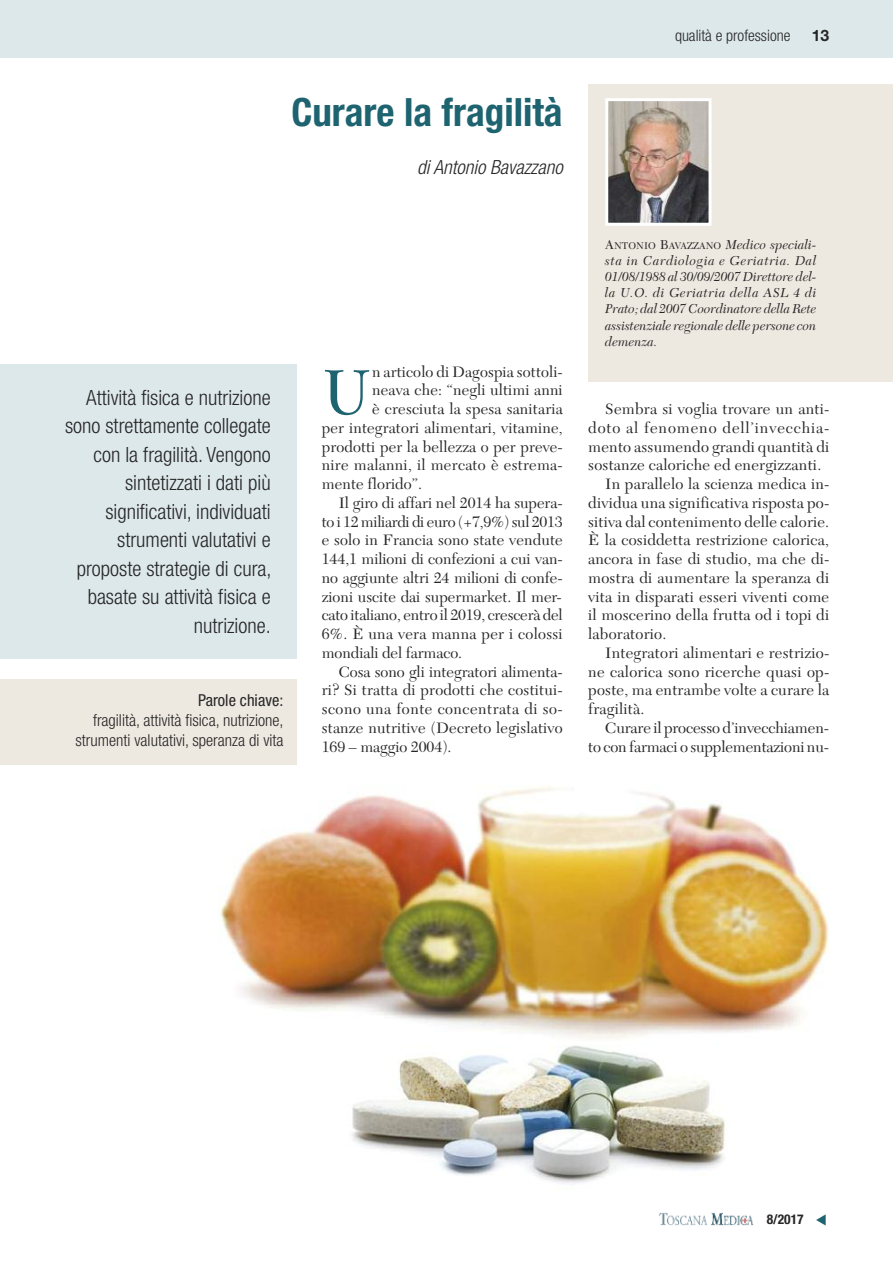
<style>
.page{position:relative;width:893px;height:1263px;background:#fff}
.page>*{position:absolute;margin:0;border:0;box-sizing:border-box;transform-origin:0 0}
.t1{font:66.3px "New Caledonia LT Std";color:#1e6370}
.t2{font:700 condensed 39px "Helvetica Neue LT Std";color:#1e6370}
.t3{font:300 condensed 21px/28.5px "Helvetica Neue LT Std";color:#272627;text-align:right}
.t4{font:italic 300 condensed 19.5px "Helvetica Neue LT Std";color:#272627}
.t5{font:300 condensed 16.5px/19.8px "Helvetica Neue LT Std";color:#272627;text-align:right}
.t6{font:condensed 16.5px "Helvetica Neue LT Std";color:#272627}
.t7{font:15.75px "New Caledonia LT Std";letter-spacing:.015em;color:#272627}
.t8{font:15.75px "New Caledonia LT Std";letter-spacing:-.01em;color:#272627}
.t9{font:15.75px "New Caledonia LT Std";letter-spacing:-.015em;color:#272627}
.t10{font:15.75px "New Caledonia LT Std";letter-spacing:-.005em;color:#272627}
.t11{font:15.75px "New Caledonia LT Std";letter-spacing:.035em;color:#272627}
.t12{font:15.75px "New Caledonia LT Std";letter-spacing:.055em;color:#272627}
.t13{font:300 condensed 15.75px "Helvetica Neue LT Std";color:#272627}
.t14{font:700 15.75px "Helvetica Neue LT Std";color:#272627}
.t15{font:italic 13.5px/16.2px "New Caledonia LT Std";letter-spacing:-.01em;color:#272627;text-align:justify}
.t16{font:700 condensed 13.5px "Helvetica Neue LT Std";color:#272627}
.s1{font-style:normal}
.s2{font-style:normal;font-size:10.2px}
</style>
<div class="page">
<div style="left:588px;top:84px;width:305px;height:297px;background:#eee9e0"></div>
<div style="left:0;top:0;width:893px;height:57px;background:#dde8ea"></div>
<img style="left:659px;top:1212px;width:95px;height:14px">
<img style="left:609px;top:102px;width:98px;height:120px">
<div style="left:605px;top:98px;width:106px;height:128px;border:3px solid #fff"></div>
<div style="left:0;top:364px;width:296px;height:294px;background:#dde8ea"></div>
<div style="left:0;top:680px;width:296px;height:85px;background:#eee9e0"></div>
<img style="left:220px;top:786px;width:609px;height:398px">
<h2 class="t2" style="left:291px;top:98px;width:273px">Curare la fragilità</h2>
<p class="t4" style="left:417px;top:160px;width:147px">di Antonio Bavazzano</p>
<p class="t13" style="left:675px;top:30px;width:117px">qualità e professione</p>
<p class="t14" style="left:812px;top:30px;width:19px">13</p>
<h3 class="t3" style="left:65px;top:385px;width:208px">Attività fisica e nutrizione sono strettamente collegate con la fragilità. Vengono sintetizzati i dati più significativi, individuati strumenti valutativi e proposte strategie di cura, basate su attività fisica e nutrizione.</h3>
<p class="t6" style="left:198px;top:694px;width:87px">Parole chiave:</p>
<p class="t5" style="left:76px;top:711px;width:209px">fragilità, attività fisica, nutrizione, strumenti valutativi, speranza di vita</p>
<h1 class="t1" style="left:322px;top:365px;width:52px">u</h1>
<p class="t7" style="left:372px;top:365px;width:192px">n articolo di Dagospia sottoli-</p>
<p class="t7" style="left:372px;top:384px;width:192px">neava che: “negli ultimi anni</p>
<p class="t7" style="left:372px;top:402px;width:192px">è cresciuta la spesa sanitaria</p>
<p class="t7" style="left:322px;top:421px;width:242px">per integratori alimentari, vitamine,</p>
<p class="t7" style="left:322px;top:440px;width:243px">prodotti per la bellezza o per preve-</p>
<p class="t7" style="left:322px;top:459px;width:243px">nire malanni, il mercato è estrema-</p>
<p class="t7" style="left:322px;top:477px;width:102px">mente florido”.</p>
<p class="t7" style="left:339px;top:496px;width:225px">Il giro di affari nel 2014 ha supera-</p>
<p class="t9" style="left:322px;top:515px;width:242px">to i 12 miliardi di euro (+7,9%) sul 2013</p>
<p class="t7" style="left:322px;top:534px;width:242px">e solo in Francia sono state vendute</p>
<p class="t7" style="left:322px;top:552px;width:242px">144,1 milioni di confezioni a cui van-</p>
<p class="t7" style="left:322px;top:571px;width:242px">no aggiunte altri 24 milioni di confe-</p>
<p class="t7" style="left:322px;top:590px;width:242px">zioni uscite dai supermarket. Il mer-</p>
<p class="t8" style="left:322px;top:609px;width:242px">cato italiano, entro il 2019, crescerà del</p>
<p class="t7" style="left:322px;top:627px;width:242px">6%. È una vera manna per i colossi</p>
<p class="t7" style="left:322px;top:646px;width:142px">mondiali del farmaco.</p>
<p class="t7" style="left:339px;top:665px;width:225px">Cosa sono gli integratori alimenta-</p>
<p class="t7" style="left:322px;top:684px;width:242px">ri? Si tratta di prodotti che costitui-</p>
<p class="t11" style="left:322px;top:702px;width:242px">scono una fonte concentrata di so-</p>
<p class="t7" style="left:322px;top:721px;width:242px">stanze nutritive (Decreto legislativo</p>
<p class="t7" style="left:322px;top:740px;width:131px">169 – maggio 2004).</p>
<p class="t15" style="left:605px;top:237px;width:213px"><span class="s1">A</span><span class="s2">NTONIO</span> <span class="s1">b</span><span class="s2">AVAzzANO</span> Medico speciali&shy;sta in Cardiologia e Geriatria. Dal 01/08/1988 al 30/09/2007 Direttore del&shy;la U.O. di Geriatria della ASL 4 di Prato; dal 2007 Coordinatore della Rete assistenziale regionale delle persone con demenza.</p>
<p class="t7" style="left:605px;top:402px;width:226px">Sembra si voglia trovare un anti-</p>
<p class="t12" style="left:588px;top:421px;width:243px">doto al fenomeno dell’invecchia-</p>
<p class="t7" style="left:588px;top:440px;width:242px">mento assumendo grandi quantità di</p>
<p class="t7" style="left:588px;top:459px;width:235px">sostanze caloriche ed energizzanti.</p>
<p class="t7" style="left:605px;top:477px;width:226px">In parallelo la scienza medica in-</p>
<p class="t7" style="left:588px;top:496px;width:243px">dividua una significativa risposta po-</p>
<p class="t7" style="left:588px;top:515px;width:242px">sitiva dal contenimento delle calorie.</p>
<p class="t7" style="left:588px;top:534px;width:242px">È la cosiddetta restrizione calorica,</p>
<p class="t7" style="left:588px;top:552px;width:243px">ancora in fase di studio, ma che di-</p>
<p class="t7" style="left:588px;top:571px;width:242px">mostra di aumentare la speranza di</p>
<p class="t7" style="left:588px;top:590px;width:242px">vita in disparati esseri viventi come</p>
<p class="t7" style="left:588px;top:609px;width:242px">il moscerino della frutta od i topi di</p>
<p class="t7" style="left:588px;top:627px;width:80px">laboratorio.</p>
<p class="t7" style="left:605px;top:646px;width:226px">Integratori alimentari e restrizio-</p>
<p class="t7" style="left:588px;top:665px;width:243px">ne calorica sono ricerche quasi op-</p>
<p class="t7" style="left:588px;top:684px;width:242px">poste, ma entrambe volte a curare la</p>
<p class="t7" style="left:588px;top:702px;width:58px">fragilità.</p>
<p class="t10" style="left:605px;top:721px;width:225px">Curare il processo d’invecchiamen-</p>
<p class="t8" style="left:588px;top:740px;width:242px">to con farmaci o supplementazioni nu-</p>
<p class="t16" style="left:767px;top:1215px;width:38px">8/2017</p>
</div>
